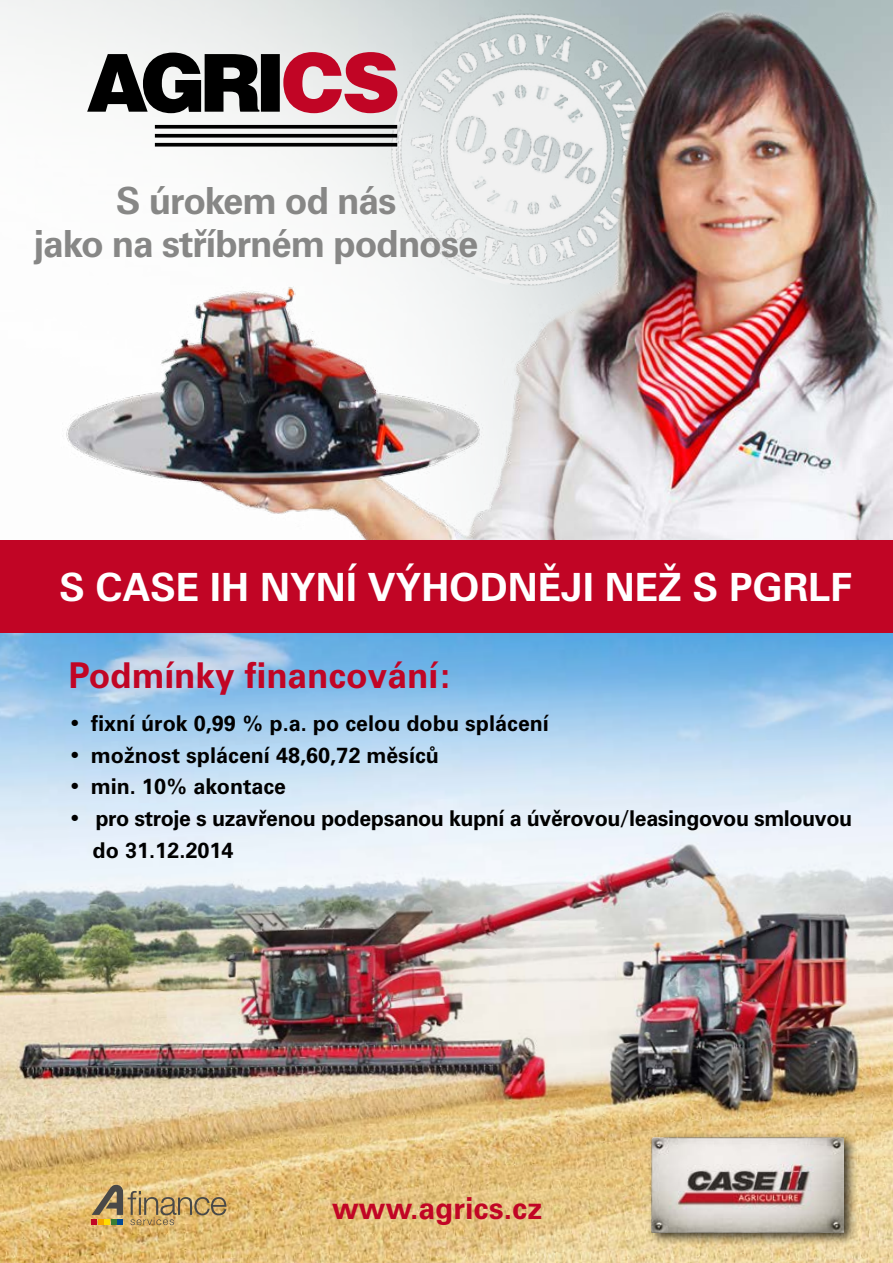
<style>
.page{position:relative;width:893px;height:1263px;background:#fff}
.page>*{position:absolute;margin:0;border:0;box-sizing:border-box;transform-origin:0 0}
.t1{font:700 39px "Zurich AT";color:#fff}
.t2{font:700 37.5px/43.5px "Zurich AT";letter-spacing:-.03em;color:#878786;text-align:center}
.t3{font:700 35.7px "Zurich AT";color:#c10525}
.t4{font:700 30.45px "Zurich AT";color:#c10525}
.t5{font:700 21.75px "Zurich AT";color:#000}
.t6{font:700 21.75px/31.8px "Zurich AT";letter-spacing:-.02em;color:#000}
</style>
<div class="page">
<img style="left:0;top:633px;width:893px;height:630px">
<div style="left:647px;top:1132px;width:210px;height:114px;background:#000;opacity:.75"></div>
<img style="left:652px;top:1137px;width:191px;height:95px">
<img style="left:0;top:0;width:893px;height:541px">
<img style="left:362px;top:0;width:331px;height:316px">
<svg style="left:87px;top:52px;width:310px;height:95px"></svg>
<svg style="left:92px;top:1185px;width:135px;height:40px;background:#c0a268"></svg>
<div style="left:0;top:541px;width:893px;height:92px;background:#c10525"></div>
<h2 class="t2" style="left:34px;top:178px;width:446px">S úrokem od nás<br>jako na stříbrném podnose</h2>
<h1 class="t1" style="left:59px;top:563px;width:794px">S CASE IH NYNÍ VÝHODNĚJI NEŽ S PGRLF</h1>
<h3 class="t3" style="left:68px;top:653px;width:385px">Podmínky financování:</h3>
<p class="t5" style="left:68px;top:710px;width:482px">• fixní úrok 0,99 % p.a. po celou dobu splácení</p>
<p class="t5" style="left:68px;top:741px;width:372px">• možnost splácení 48,60,72 měsíců</p>
<p class="t5" style="left:68px;top:773px;width:219px">• min. 10% akontace</p>
<p class="t6" style="left:93px;top:802px;width:761px;text-indent:-24px">• pro stroje s uzavřenou podepsanou kupní a úvěrovou/leasingovou smlouvou do 31.12.2014</p>
<h3 class="t4" style="left:332px;top:1189px;width:212px">www.agrics.cz</h3>
</div>
